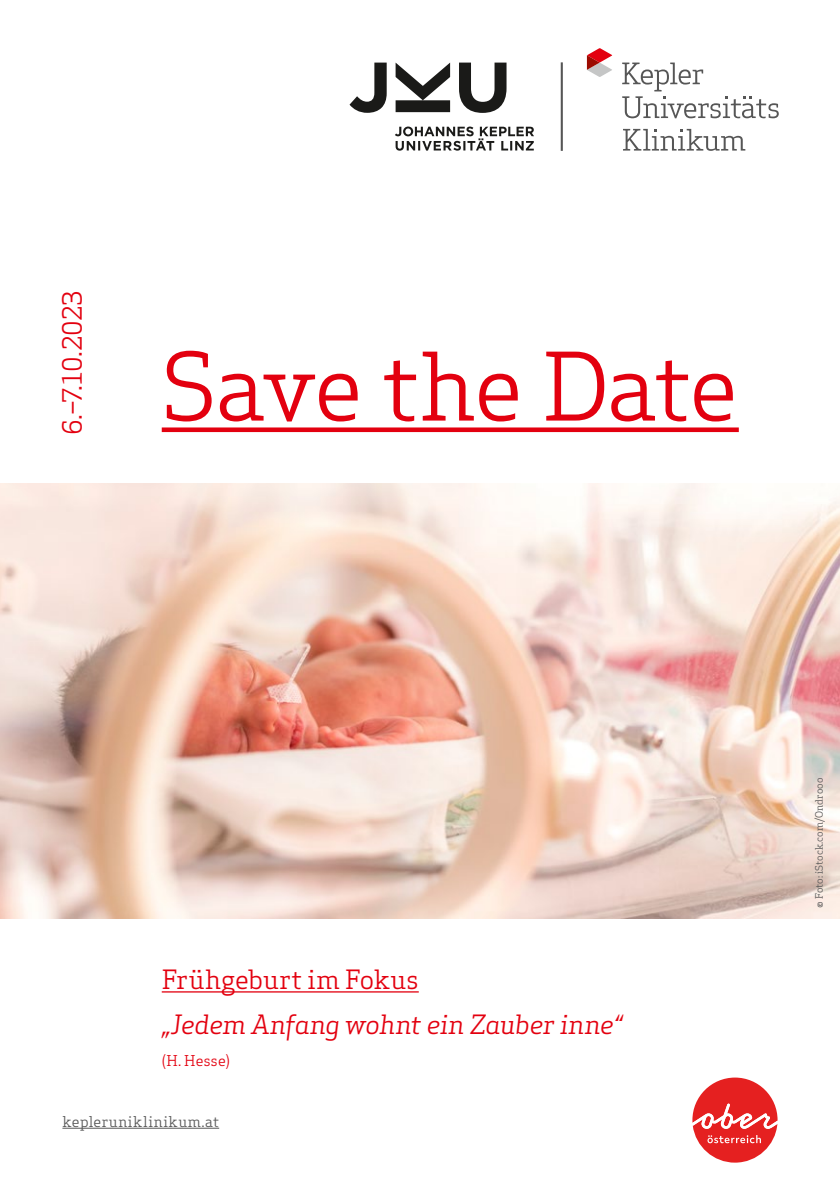
<style>
.page{position:relative;width:840px;height:1191px;background:#fff}
.page>*{position:absolute;margin:0;border:0;box-sizing:border-box;transform-origin:0 0}
.t1{font:92px "Apex Serif";letter-spacing:-.02em;color:#e3000f}
.t2{font:italic 26px "Apex Serif";letter-spacing:-.015em;color:#e3000f}
.t3{font:26px "Apex Serif";letter-spacing:-.01em;color:#e3000f}
.t4{font:14.6px "Apex Serif";letter-spacing:.04em;color:#565656}
.t5{font:14.6px "Apex Serif";letter-spacing:.02em;color:#e3000f}
.t6{font:10px "Apex Serif";color:#565656}
</style>
<div class="page">
<img style="left:0;top:483px;width:839px;height:435px">
<div style="left:162px;top:427px;width:576px;height:5px;background:#e3000f"></div>
<hr style="left:162px;top:991px;width:256px;height:1px;background:#e3000f">
<hr style="left:62px;top:1127px;width:157px;height:1px;background:#565656">
<svg style="left:622px;top:63px;width:156px;height:55px"></svg>
<svg style="left:623px;top:129px;width:122px;height:22px"></svg>
<svg style="left:586px;top:48px;width:26px;height:29px"></svg>
<hr style="left:560px;top:62px;width:2px;height:89px;background:#565656">
<svg style="left:349px;top:63px;width:184px;height:88px"></svg>
<svg style="left:692px;top:1077px;width:85px;height:85px"></svg>
<p class="t3" style="left:56px;top:435px;width:146px;rotate:-90deg">6.–7.10.2023</p>
<h1 class="t1" style="left:162px;top:328px;width:578px">Save the Date</h1>
<p class="t3" style="left:162px;top:963px;width:258px">Frühgeburt im Fokus</p>
<p class="t2" style="left:162px;top:1008px;width:462px">„Jedem Anfang wohnt ein Zauber inne“</p>
<p class="t5" style="left:162px;top:1051px;width:70px">(H. Hesse)</p>
<p class="t4" style="left:62px;top:1112px;width:158px">kepleruniklinikum.at</p>
<p class="t6" style="left:812px;top:907px;width:131px;rotate:-90deg">© Foto: iStock.com/Ondrooo</p>
</div>
